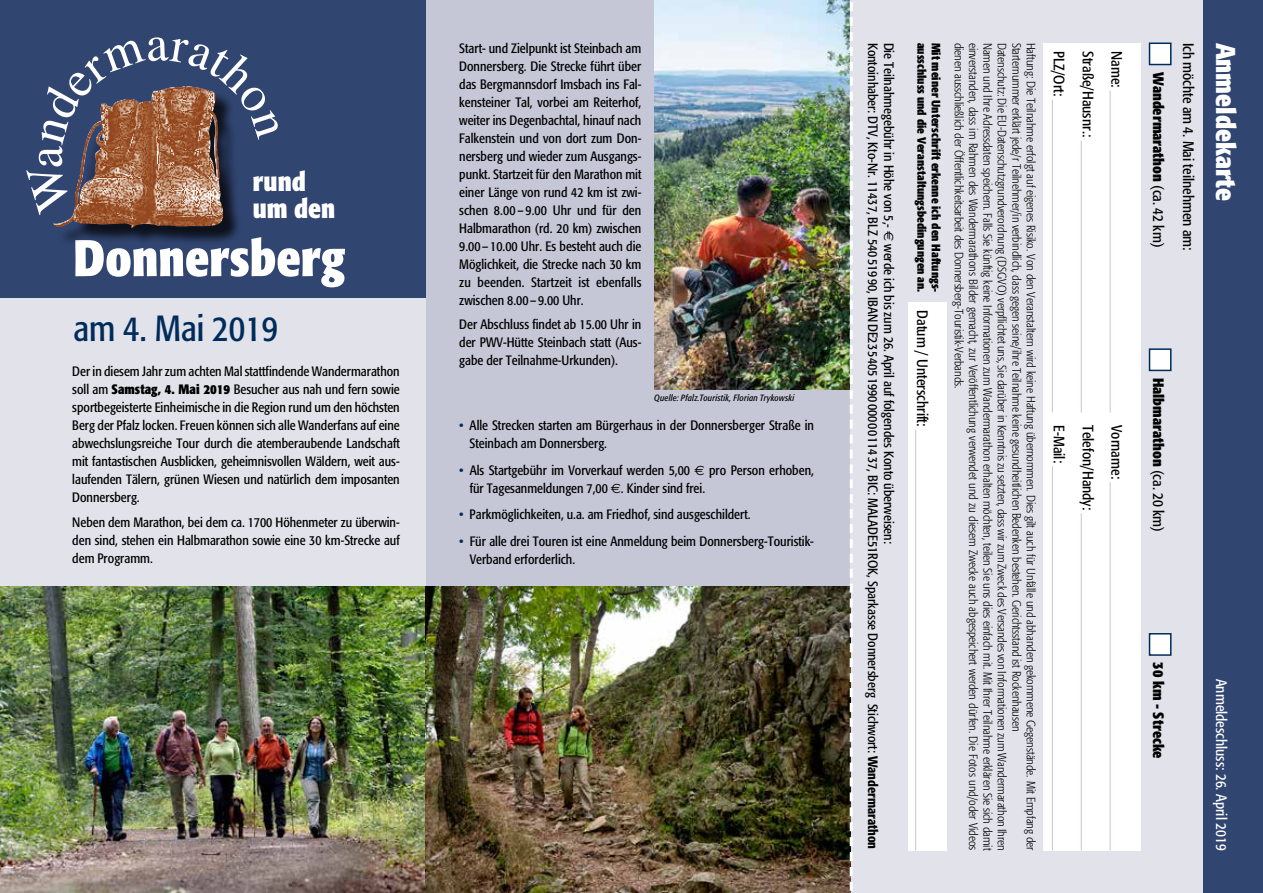
<style>
.page{position:relative;width:1263px;height:893px;background:#fff}
.page>*{position:absolute;margin:0;border:0;box-sizing:border-box;transform-origin:0 0}
.t1{font:700 51px "Formata Condensed BQ";color:#fff}
.t2{font:36px "Formata Condensed BQ";color:#002c5b}
.t3{font:700 27px/27px "Formata Condensed BQ";color:#fff}
.t4{font:15px/30px "Formata Condensed BQ";color:#000;text-align:right}
.t5{font:700 15px "Formata Condensed BQ";color:#000}
.t6{font:15px "Formata Condensed BQ";color:#fff}
.t7{font:13.5px/18px "Formata Condensed BQ";color:#000;text-align:justify}
.t8{font:300 12px "Formata Condensed BQ";color:#000}
.t9{font:700 12px "Formata Condensed BQ";color:#000}
.t10{font:italic 9px "Formata Condensed BQ";letter-spacing:.025em;color:#000}
.s1{font-weight:700}
.s2{color:#002c5b}
.s3{font-family:"Euro Sans"}
.s4{font-weight:500}
.s5{font-weight:400}
</style>
<div class="page">
<div style="left:425px;top:0;width:425px;height:893px;background:#c5c6d6"></div>
<div style="left:0;top:298px;width:425px;height:595px;background:#e2e2ea"></div>
<img style="left:0;top:587px;width:850px;height:306px">
<div style="left:850px;top:0;width:413px;height:893px;background:#e2e2ea"></div>
<img style="left:654px;top:0;width:196px;height:389px">
<div style="left:0;top:0;width:425px;height:298px;background:#314571"></div>
<div style="left:57px;top:89px;width:184px;height:157px;background:#000;opacity:.75"></div>
<img style="left:53px;top:215px;width:170px;height:13px">
<svg style="left:26px;top:37px;width:252px;height:178px"></svg>
<div style="left:1043px;top:43px;width:97px;height:807px;background:#fff"></div>
<div style="left:1203px;top:0;width:60px;height:893px;background:#314571"></div>
<div style="left:908px;top:302px;width:38px;height:548px;background:#fff"></div>
<hr style="left:1110px;top:91px;width:1px;height:321px;background:#c5c6d6">
<hr style="left:1110px;top:482px;width:1px;height:368px;background:#c5c6d6">
<hr style="left:1081px;top:141px;width:1px;height:271px;background:#c5c6d6">
<hr style="left:1081px;top:513px;width:1px;height:337px;background:#c5c6d6">
<hr style="left:1052px;top:100px;width:1px;height:312px;background:#c5c6d6">
<hr style="left:1052px;top:466px;width:1px;height:384px;background:#c5c6d6">
<div style="left:1149px;top:43px;width:22px;height:22px;background:#fff;border:2px solid #002c5b"></div>
<div style="left:1149px;top:348px;width:22px;height:23px;background:#fff;border:2px solid #002c5b"></div>
<div style="left:1149px;top:633px;width:22px;height:23px;background:#fff;border:2px solid #002c5b"></div>
<hr style="left:915px;top:430px;width:1px;height:420px;background:#c5c6d6">
<svg style="left:850px;top:2px;width:3px;height:891px"></svg>
<h3 class="t3" style="left:253px;top:168px;width:84px">rund um den</h3>
<h1 class="t1" style="left:73px;top:226px;width:274px">Donnersberg</h1>
<h2 class="t2" style="left:73px;top:307px;width:206px">am 4. Mai 2019</h2>
<p class="t7" style="left:72px;top:363px;width:329px">Der in diesem Jahr zum achten Mal stattfindende Wandermarathon soll am <span class="s1">Samstag, 4. Mai 2019</span> Besucher aus nah und fern sowie sportbegeisterte Einheimische in die Region rund um den höchsten Berg der Pfalz locken. Freuen können sich alle Wanderfans auf eine abwechslungsreiche Tour durch die atemberaubende Landschaft mit fantastischen Ausblicken, geheimnisvollen Wäldern, weit aus&shy;laufenden Tälern, grünen Wiesen und natürlich dem imposanten Donnersberg.</p>
<p class="t7" style="left:72px;top:513px;width:329px">Neben dem Marathon, bei dem ca. 1700 Höhenmeter zu überwin&shy;den sind, stehen ein Halbmarathon sowie eine 30 km-Strecke auf dem Programm.</p>
<p class="t7" style="left:459px;top:40px;width:184px">Start- und Zielpunkt ist Steinbach am Donnersberg. Die Strecke führt über das Bergmannsdorf Imsbach ins Fal&shy;kensteiner Tal, vorbei am Reiterhof, weiter ins Degenbachtal, hinauf nach Falkenstein und von dort zum Don&shy;nersberg und wieder zum Ausgangs&shy;punkt. Startzeit für den Marathon mit einer Länge von rund 42 km ist zwi&shy;schen 8.00– 9.00 Uhr und für den Halbmarathon (rd. 20 km) zwischen 9.00– 10.00 Uhr. Es besteht auch die Möglichkeit, die Strecke nach 30 km zu beenden. Startzeit ist ebenfalls zwischen 8.00– 9.00 Uhr.</p>
<p class="t7" style="left:459px;top:316px;width:184px">Der Abschluss findet ab 15.00 Uhr in der PWV-Hütte Steinbach statt (Aus&shy;gabe der Teilnahme-Urkunden).</p>
<p class="t10" style="left:654px;top:392px;width:142px">Quelle: Pfalz.Touristik, Florian Trykowski</p>
<p class="t7" style="left:470px;top:417px;width:346px;text-indent:-10px"><span class="s2">•</span> Alle Strecken starten am Bürgerhaus in der Donnersberger Straße in<br>Steinbach am Donnersberg.</p>
<p class="t7" style="left:470px;top:461px;width:346px;text-indent:-10px"><span class="s2">•</span> Als Startgebühr im Vorverkauf werden 5,00 <span class="s3">E</span> pro Person erhoben, für Tagesanmeldungen 7,00 <span class="s3">E</span>. Kinder sind frei.</p>
<p class="t7" style="left:459px;top:506px;width:293px"><span class="s2">•</span> Parkmöglichkeiten, u.a. am Friedhof, sind ausgeschildert.</p>
<p class="t7" style="left:470px;top:532px;width:346px;text-indent:-10px"><span class="s2">•</span> Für alle drei Touren ist eine Anmeldung beim Donnersberg-Touristik-<br>Verband erforderlich.</p>
<p class="t7" style="left:898px;top:43px;width:503px;rotate:90deg">Die Teilnahmegebühr in Höhe von 5,- <span class="s3">E</span> werde ich bis zum 26. April auf folgendes Konto überweisen:</p>
<p class="t9" style="left:929px;top:43px;width:251px;rotate:90deg">ausschluss und die Veranstaltungsbedingungen an.</p>
<p class="t9" style="left:943px;top:43px;width:251px;rotate:90deg">Mit meiner Unterschrift erkenne ich den Haftungs-</p>
<p class="t8" style="left:966px;top:43px;width:347px;rotate:90deg">dienen ausschließlich der Öffentlichkeitsarbeit des Donnersberg-Touristik-Verbands.</p>
<p class="t8" style="left:980px;top:43px;width:809px;rotate:90deg">einverstanden, dass im Rahmen des Wandermarathons Bilder gemacht, zur Veröffentlichung verwendet und zu diesem Zwecke auch abgespeichert werden dürfen. Die Fotos und/oder Videos</p>
<p class="t8" style="left:995px;top:43px;width:809px;rotate:90deg">Namen und Ihre Adressdaten speichern. Falls Sie künftig keine Informationen zum Wandermarathon erhalten möchten, teilen Sie uns dies einfach mit. Mit Ihrer Teilnahme erklären Sie sich damit</p>
<p class="t8" style="left:1009px;top:43px;width:809px;rotate:90deg">Datenschutz: Die EU-Datenschutzgrundverordnung (DSGVO) verpflichtet uns, Sie darüber in Kenntnis zu setzten, dass wir zum Zweck des Versandes von Informationen zum Wandermarathon Ihren</p>
<p class="t8" style="left:1023px;top:43px;width:690px;rotate:90deg">Starternummer erklärt jede/r Teilnehmer/in verbindlich, dass gegen seine/ihre Teilnahme keine gesundheitlichen Bedenken bestehen. Gerichtsstand ist Rockenhausen</p>
<p class="t8" style="left:1038px;top:43px;width:809px;rotate:90deg">Haftung: Die Teilnahme erfolgt auf eigenes Risiko. Von den Veranstaltern wird keine Haftung übernommen. Dies gilt auch für Unfälle und abhanden gekommene Gegenstände. Mit Empfang der</p>
<p class="t7" style="left:881px;top:43px;width:808px;rotate:90deg">Kontoinhaber: DTV, Kto-Nr. 11437, BLZ 540 519 90, IBANDE23 5405 1990 0000 0114 37, BIC: MALADE51ROK, Sparkasse Donnersberg Stichwort: <span class="s4">Wandermarathon</span></p>
<p class="t4" style="left:937px;top:310px;width:118px;rotate:90deg">Datum / Unterschrift:</p>
<p class="t4" style="left:1074px;top:51px;width:47px;rotate:90deg">PLZ/Ort:</p>
<p class="t4" style="left:1103px;top:51px;width:88px;rotate:90deg">Straße/Hausnr.:</p>
<p class="t4" style="left:1074px;top:425px;width:39px;rotate:90deg">E-Mail:</p>
<p class="t4" style="left:1103px;top:425px;width:86px;rotate:90deg">Telefon/Handy:</p>
<p class="t4" style="left:1132px;top:51px;width:38px;rotate:90deg">Name:</p>
<p class="t4" style="left:1132px;top:425px;width:55px;rotate:90deg">Vorname:</p>
<p class="t4" style="left:1203px;top:43px;width:210px;rotate:90deg">Ich möchte am 4. Mai teilnehmen am:<br><span class="s1">Wandermarathon</span> (ca. 42 km)</p>
<h3 class="t3" style="left:1239px;top:43px;width:160px;rotate:90deg">Anmeldekarte</h3>
<p class="t5" style="left:1168px;top:378px;width:156px;rotate:90deg">Halbmarathon <span class="s5">(ca. 20 km)</span></p>
<p class="t5" style="left:1168px;top:662px;width:98px;rotate:90deg">30 km - Strecke</p>
<p class="t6" style="left:1230px;top:679px;width:173px;rotate:90deg">Anmeldeschluss: 26. April 2019</p>
</div>
